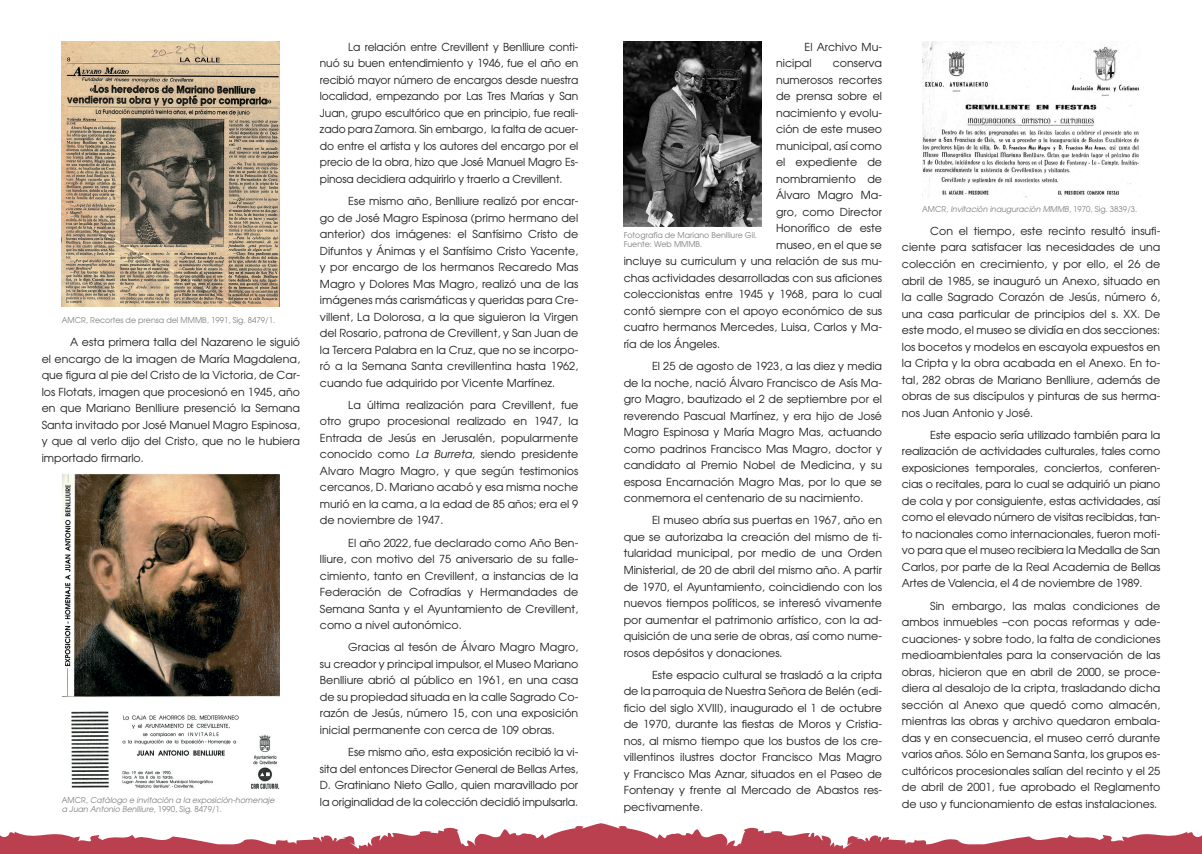
<style>
.page{position:relative;width:1202px;height:854px;background:#fff}
.page>*{position:absolute;margin:0;border:0;box-sizing:border-box;transform-origin:0 0}
.Cuerpo_ok{font:11px/16.5px "Avant Garde";color:#231f20;text-align:justify}
.t1{font:italic 8px "Avant Garde";color:#808285}
.t2{font:8px/9px "Avant Garde";color:#808285}
.s1{font-style:italic}
.s2{font-style:normal}
</style>
<div class="page">
<svg style="left:0;top:823px;width:1202px;height:30px"></svg>
<img style="left:62px;top:42px;width:218px;height:264px">
<img style="left:62px;top:474px;width:218px;height:315px">
<img style="left:624px;top:42px;width:138px;height:184px">
<img style="left:922px;top:42px;width:217px;height:156px">
<p class="t2" style="left:62px;top:315px;width:215px">AMCR, Recortes de prensa del MMMB, 1991, Sig. 8479/1.</p>
<p class="Cuerpo_ok" style="left:42px;top:334px;width:260px;text-indent:28px">A esta primera talla del Nazareno le siguió el encargo de la imagen de María Magdalena, que figura al pie del Cristo de la Victoria, de Car&shy;los Flotats, imagen que procesionó en 1945, año en que Mariano Benlliure presenció la Semana Santa invitado por José Manuel Magro Espinosa, y que al verlo dijo del Cristo, que no le hubiera importado firmarlo.</p>
<p class="Cuerpo_ok" style="left:320px;top:38px;width:260px;text-indent:28px">La relación entre Crevillent y Benlliure conti&shy;nuó su buen entendimiento y 1946, fue el año en recibió mayor número de encargos desde nuestra localidad, empezando por Las Tres Marías y San Juan, grupo escultórico que en principio, fue reali&shy;zado para Zamora. Sin embargo, la falta de acuer&shy;do entre el artista y los autores del encargo por el precio de la obra, hizo que José Manuel Magro Es&shy;pinosa decidiera adquirirlo y traerlo a Crevillent.</p>
<p class="Cuerpo_ok" style="left:320px;top:192px;width:260px;text-indent:28px">Ese mismo año, Benlliure realizó por encar&shy;go de José Magro Espinosa (primo hermano del anterior) dos imágenes: el Santísimo Cristo de Difuntos y Ánimas y el Santísimo Cristo Yacente, y por encargo de los hermanos Recaredo Mas Magro y Dolores Mas Magro, realizó una de las imágenes más carismáticas y queridas para Cre&shy;villent, La Dolorosa, a la que siguieron la Virgen del Rosario, patrona de Crevillent, y San Juan de la Tercera Palabra en la Cruz, que no se incorpo&shy;ró a la Semana Santa crevillentina hasta 1962, cuando fue adquirido por Vicente Martínez.</p>
<p class="Cuerpo_ok" style="left:320px;top:396px;width:260px;text-indent:28px">La última realización para Crevillent, fue otro grupo procesional realizado en 1947, la Entrada de Jesús en Jerusalén, popularmente conocido como <span class="s1">La Burreta</span>, siendo presidente Alvaro Magro Magro, y que según testimonios cercanos, D. Mariano acabó y esa misma noche murió en la cama, a la edad de 85 años; era el 9 de noviembre de 1947.</p>
<p class="Cuerpo_ok" style="left:320px;top:534px;width:260px;text-indent:28px">El año 2022, fue declarado como Año Ben&shy;lliure, con motivo del 75 aniversario de su falle&shy;cimiento, tanto en Crevillent, a instancias de la Federación de Cofradías y Hermandades de Semana Santa y el Ayuntamiento de Crevillent, como a nivel autonómico.</p>
<p class="Cuerpo_ok" style="left:320px;top:638px;width:260px;text-indent:28px">Gracias al tesón de Álvaro Magro Magro, su creador y principal impulsor, el Museo Mariano Benlliure abrió al público en 1961, en una casa de su propiedad situada en la calle Sagrado Co&shy;razón de Jesús, número 15, con una exposición inicial permanente con cerca de 109 obras.</p>
<p class="Cuerpo_ok" style="left:320px;top:743px;width:260px;text-indent:28px">Ese mismo año, esta exposición recibió la vi&shy;sita del entonces Director General de Bellas Artes, D. Gratiniano Nieto Gallo, quien maravillado por</p>
<p class="t1" style="left:62px;top:795px;width:214px"><span class="s2">AMCR,</span> Catálogo e invitación a la exposición-homenaje</p>
<p class="Cuerpo_ok" style="left:320px;top:793px;width:260px">la originalidad de la colección decidió impulsarla.</p>
<p class="t1" style="left:62px;top:804px;width:162px">a Juan Antonio Benlliure<span class="s2">, 1990, Sig. 8479/1.</span></p>
<p class="Cuerpo_ok" style="left:776px;top:38px;width:107px;text-indent:28px">El Archivo Mu&shy;nicipal</p>
<p class="Cuerpo_ok" style="left:833px;top:55px;width:51px">conserva</p>
<p class="Cuerpo_ok" style="left:776px;top:71px;width:107px">numerosos recortes</p>
<p class="Cuerpo_ok" style="left:776px;top:88px;width:107px">de prensa sobre el</p>
<p class="Cuerpo_ok" style="left:776px;top:104px;width:107px">nacimiento y evolu-</p>
<p class="Cuerpo_ok" style="left:776px;top:121px;width:107px">ción de este museo</p>
<p class="Cuerpo_ok" style="left:776px;top:137px;width:107px">municipal, así como</p>
<p class="Cuerpo_ok" style="left:776px;top:154px;width:107px">el expediente de</p>
<p class="Cuerpo_ok" style="left:776px;top:170px;width:107px">nombramiento de</p>
<p class="Cuerpo_ok" style="left:776px;top:187px;width:107px">Álvaro Magro Ma-</p>
<p class="Cuerpo_ok" style="left:776px;top:203px;width:107px">gro, como Director</p>
<p class="Cuerpo_ok" style="left:776px;top:220px;width:107px">Honorífico de este</p>
<p class="Cuerpo_ok" style="left:776px;top:236px;width:107px">museo, en el que se</p>
<p class="Cuerpo_ok" style="left:624px;top:253px;width:260px">incluye su curriculum y una relación de sus mu-</p>
<p class="Cuerpo_ok" style="left:624px;top:269px;width:260px">chas actividades desarrolladas con sus aficiones</p>
<p class="Cuerpo_ok" style="left:624px;top:286px;width:260px">coleccionistas entre 1945 y 1968, para lo cual</p>
<p class="Cuerpo_ok" style="left:624px;top:302px;width:260px">contó siempre con el apoyo económico de sus</p>
<p class="Cuerpo_ok" style="left:624px;top:319px;width:260px">cuatro hermanos Mercedes, Luisa, Carlos y Ma-</p>
<p class="Cuerpo_ok" style="left:624px;top:335px;width:98px">ría de los Ángeles.</p>
<p class="Cuerpo_ok" style="left:624px;top:357px;width:260px;text-indent:28px">El 25 de agosto de 1923, a las diez y media de la noche, nació Álvaro Francisco de Asís Ma&shy;gro Magro, bautizado el 2 de septiembre por el reverendo Pascual Martínez, y era hijo de José Magro Espinosa y María Magro Mas, actuando como padrinos Francisco Mas Magro, doctor y candidato al Premio Nobel de Medicina, y su esposa Encarnación Magro Mas, por lo que se conmemora el centenario de su nacimiento.</p>
<p class="Cuerpo_ok" style="left:624px;top:512px;width:260px;text-indent:28px">El museo abría sus puertas en 1967, año en que se autorizaba la creación del mismo de ti&shy;tularidad municipal, por medio de una Orden Ministerial, de 20 de abril del mismo año. A partir de 1970, el Ayuntamiento, coincidiendo con los nuevos tiempos políticos, se interesó vivamente por aumentar el patrimonio artístico, con la ad&shy;quisición de una serie de obras, así como nume&shy;rosos depósitos y donaciones.</p>
<p class="Cuerpo_ok" style="left:624px;top:666px;width:260px;text-indent:28px">Este espacio cultural se trasladó a la cripta de la parroquia de Nuestra Señora de Belén (edi&shy;ficio del siglo XVIII), inaugurado el 1 de octubre de 1970, durante las fiestas de Moros y Cristia&shy;nos, al mismo tiempo que los bustos de los cre&shy;villentinos ilustres doctor Francisco Mas Magro y Francisco Mas Aznar, situados en el Paseo de Fontenay y frente al Mercado de Abastos res&shy;pectivamente.</p>
<p class="t2" style="left:624px;top:231px;width:135px">Fotografía de Mariano Benlliure Gil.<br>Fuente: Web MMMB.</p>
<p class="t1" style="left:922px;top:204px;width:217px"><span class="s2">AMCR,</span> Invitación inauguración MMMB<span class="s2">, 1970, Sig. 3839/3.</span></p>
<p class="Cuerpo_ok" style="left:902px;top:222px;width:260px;text-indent:28px">Con el tiempo, este recinto resultó insufi&shy;ciente para satisfacer las necesidades de una colección en crecimiento, y por ello, el 26 de abril de 1985, se inauguró un Anexo, situado en la calle Sagrado Corazón de Jesús, número 6, una casa particular de principios del s. XX. De este modo, el museo se dividía en dos secciones: los bocetos y modelos en escayola expuestos en la Cripta y la obra acabada en el Anexo. En to&shy;tal, 282 obras de Mariano Benlliure, además de obras de sus discípulos y pinturas de sus herma&shy;nos Juan Antonio y José.</p>
<p class="Cuerpo_ok" style="left:902px;top:426px;width:260px;text-indent:28px">Este espacio sería utilizado también para la realización de actividades culturales, tales como exposiciones temporales, conciertos, conferen&shy;cias o recitales, para lo cual se adquirió un piano de cola y por consiguiente, estas actividades, así como el elevado número de visitas recibidas, tan&shy;to nacionales como internacionales, fueron moti&shy;vo para que el museo recibiera la Medalla de San Carlos, por parte de la Real Academia de Bellas Artes de Valencia, el 4 de noviembre de 1989.</p>
<p class="Cuerpo_ok" style="left:902px;top:597px;width:260px;text-indent:28px">Sin embargo, las malas condiciones de ambos inmuebles –con pocas reformas y ade&shy;cuaciones- y sobre todo, la falta de condiciones medioambientales para la conservación de las obras, hicieron que en abril de 2000, se proce&shy;diera al desalojo de la cripta, trasladando dicha sección al Anexo que quedó como almacén, mientras las obras y archivo quedaron embala&shy;das y en consecuencia, el museo cerró durante varios años. Sólo en Semana Santa, los grupos es&shy;cultóricos procesionales salían del recinto y el 25 de abril de 2001, fue aprobado el Reglamento de uso y funcionamiento de estas instalaciones.</p>
</div>
